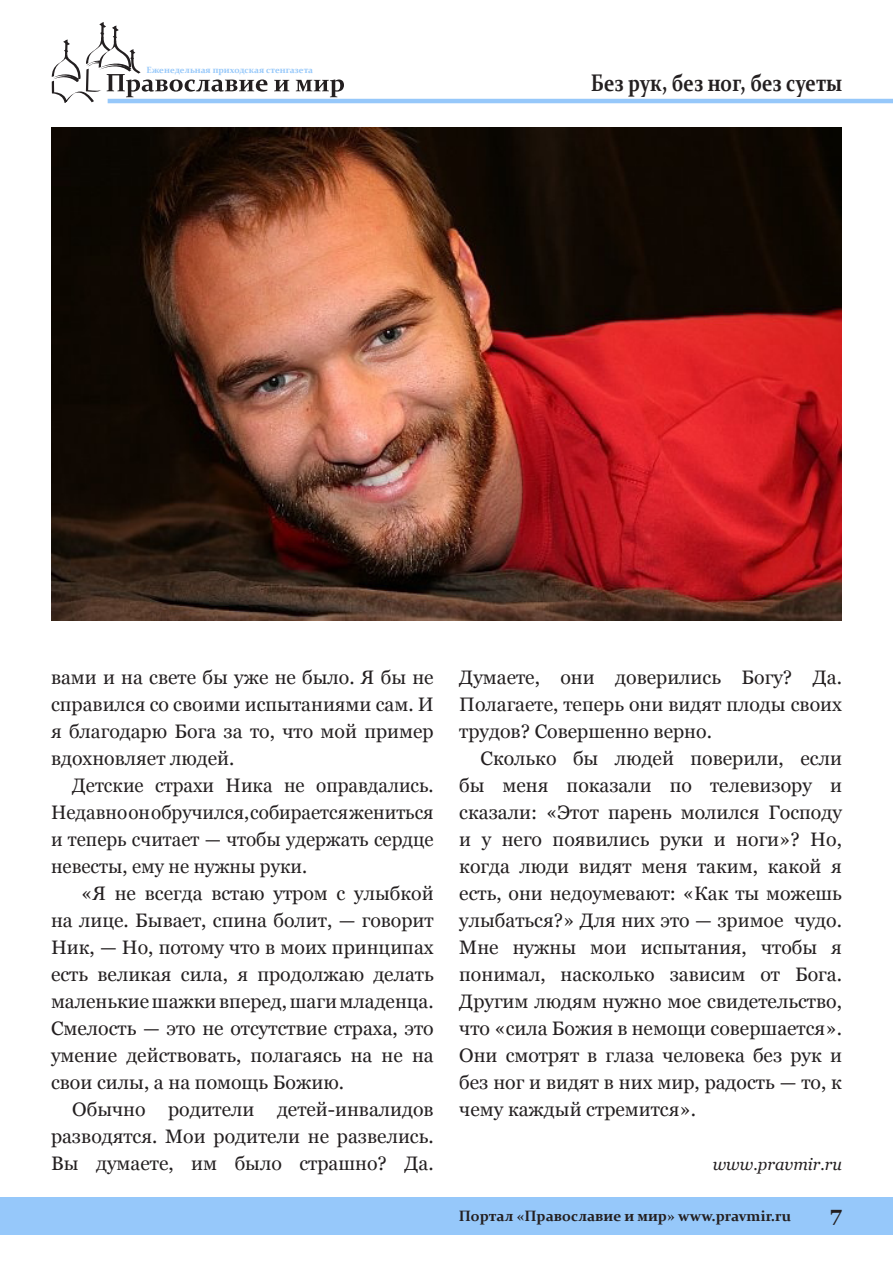
<style>
.page{position:relative;width:893px;height:1263px;background:#fff}
.page>*{position:absolute;margin:0;border:0;box-sizing:border-box;transform-origin:0 0}
.Podzagolovok{font:700 24px "Constantia";color:#231f20;scale:.82 1}
.t1{font:700 21px "Georgia";color:#231f20}
.Text{font:19.5px/27px "Georgia";color:#231f20;text-align:justify}
.Bibliography{font:italic 16.5px "Georgia";color:#231f20}
.t2{font:700 15px "Constantia";color:#231f20}
.t3{font:700 9px "Constantia";color:#96c8fa}
</style>
<div class="page">
<svg style="left:52px;top:22px;width:215px;height:81px"></svg>
<svg style="left:274px;top:80px;width:15px;height:11px"></svg>
<svg style="left:296px;top:79px;width:48px;height:18px"></svg>
<hr style="left:108px;top:99px;width:785px;height:4px;background:#96c8fa">
<div style="left:0;top:1197px;width:893px;height:37px;background:#96c8fa"></div>
<img style="left:52px;top:128px;width:790px;height:493px">
<p class="t3" style="left:147px;top:64px;width:168px">Еженедельная приходская стенгазета</p>
<p class="Podzagolovok" style="left:591px;top:66px;width:308px">Без рук, без ног, без суеты</p>
<p class="Text" style="left:51px;top:663px;width:384px">вами и на свете бы уже не было. Я бы не справился со своими испытаниями сам. И я благодарю Бога за то, что мой пример вдохновляет людей.</p>
<p class="Text" style="left:51px;top:771px;width:384px;text-indent:21px">Детские страхи Ника не оправдались.<br>Недавно он обручился, собирается жениться и теперь считает — чтобы удержать сердце невесты, ему не нужны руки.</p>
<p class="Text" style="left:51px;top:879px;width:384px;text-indent:30px">«Я не всегда встаю утром с улыбкой на лице. Бывает, спина болит, — говорит Ник, — Но, потому что в моих принципах есть великая сила, я продолжаю делать маленькие шажки вперед, шаги младенца.<br>Смелость — это не отсутствие страха, это умение действовать, полагаясь на не на свои силы, а на помощь Божию.</p>
<p class="Text" style="left:51px;top:1095px;width:384px;text-indent:21px">Обычно родители детей-инвалидов разводятся. Мои родители не развелись.<br>Вы думаете, им было страшно? Да.</p>
<p class="Text" style="left:459px;top:663px;width:384px">Думаете, они доверились Богу? Да.<br>Полагаете, теперь они видят плоды своих трудов? Совершенно верно.</p>
<p class="Text" style="left:459px;top:744px;width:384px;text-indent:21px">Сколько бы людей поверили, если бы меня показали по телевизору и сказали: «Этот парень молился Господу и у него появились руки и ноги»? Но, когда люди видят меня таким, какой я есть, они недоумевают: «Как ты можешь улыбаться?» Для них это — зримое чудо.<br>Мне нужны мои испытания, чтобы я понимал, насколько зависим от Бога.<br>Другим людям нужно мое свидетельство, что «сила Божия в немощи совершается».<br>Они смотрят в глаза человека без рук и без ног и видят в них мир, радость — то, к чему каждый стремится».</p>
<p class="Bibliography" style="left:713px;top:1154px;width:131px">www.pravmir.ru</p>
<p class="t2" style="left:459px;top:1205px;width:334px">Портал «Православие и мир» www.pravmir.ru</p>
<p class="t1" style="left:830px;top:1202px;width:13px">7</p>
</div>
